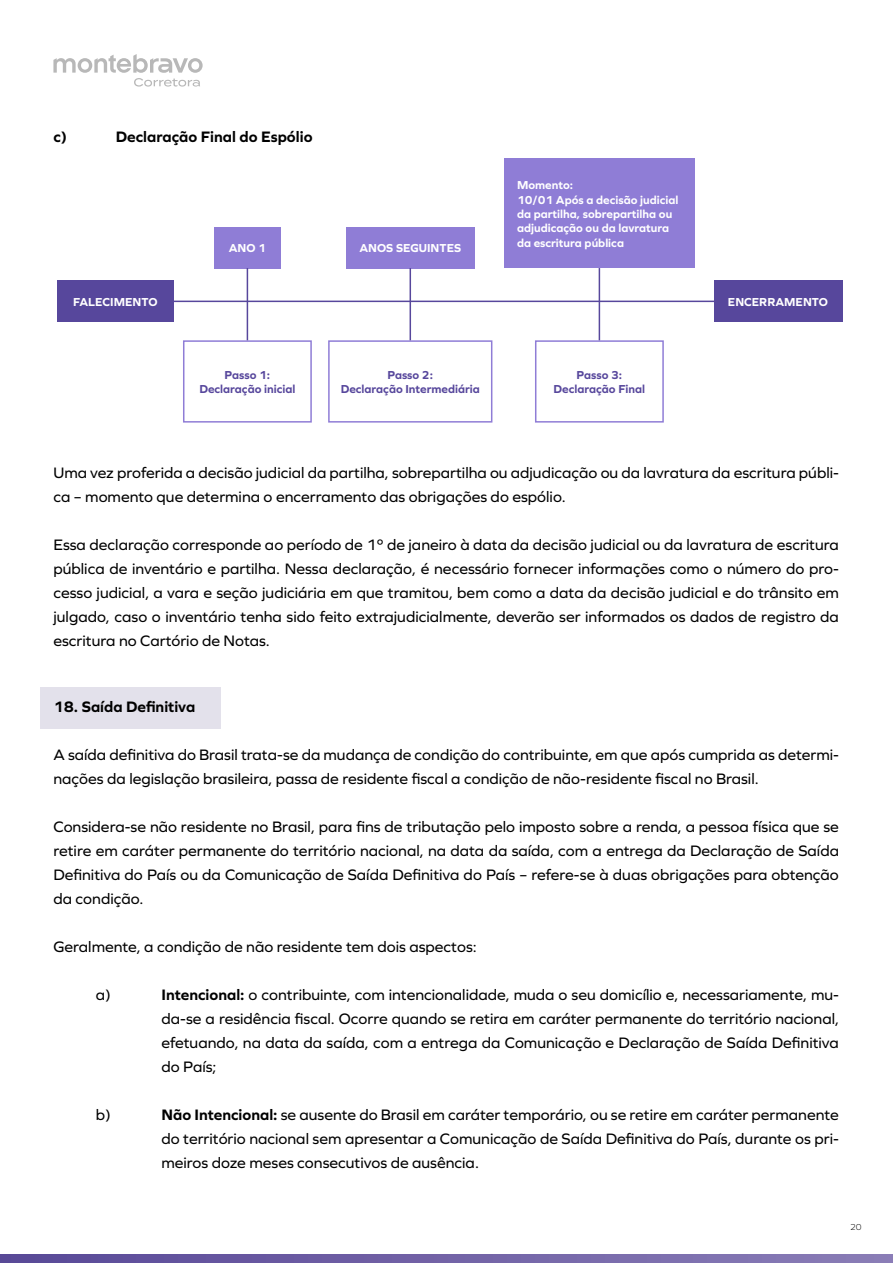
<style>
.page{position:relative;width:893px;height:1263px;background:#fff}
.page>*{position:absolute;margin:0;border:0;box-sizing:border-box;transform-origin:0 0}
.t1{font:15.75px/24px "Graphie";color:#000;text-align:justify}
.t2{font:700 15.75px "Graphie";color:#000}
.t3{font:700 12px/14.4px "Graphie";color:#fff}
.t4{font:700 12px/14.4px "Graphie";color:#57479c;text-align:center}
.t5{font:300 9px "Graphie";color:#000}
.s1{font-weight:700}
</style>
<div class="page">
<div style="left:41px;top:687px;width:180px;height:42px;background:#e3e1eb"></div>
<div style="left:57px;top:281px;width:117px;height:41px;background:#57479c"></div>
<div style="left:214px;top:227px;width:67px;height:41px;background:#8f7dd6"></div>
<div style="left:183px;top:340px;width:129px;height:83px;border:2px solid #8f7dd6"></div>
<div style="left:328px;top:340px;width:164px;height:83px;border:2px solid #8f7dd6"></div>
<div style="left:535px;top:340px;width:129px;height:83px;border:2px solid #8f7dd6"></div>
<div style="left:346px;top:227px;width:129px;height:41px;background:#8f7dd6"></div>
<div style="left:504px;top:159px;width:190px;height:109px;background:#8f7dd6"></div>
<div style="left:714px;top:281px;width:128px;height:41px;background:#57479c"></div>
<hr style="left:163px;top:301px;width:555px;height:1px;background:#57479c">
<hr style="left:247px;top:268px;width:1px;height:72px;background:#57479c">
<hr style="left:410px;top:268px;width:1px;height:72px;background:#57479c">
<hr style="left:599px;top:268px;width:1px;height:72px;background:#57479c">
<svg style="left:0;top:1255px;width:893px;height:8px;background:#7162a6"></svg>
<svg style="left:53px;top:54px;width:150px;height:33px"></svg>
<p class="t2" style="left:53px;top:127px;width:15px">c)</p>
<p class="t2" style="left:116px;top:127px;width:198px">Declaração Final do Espólio</p>
<p class="t3" style="left:73px;top:294px;width:86px">FALECIMENTO</p>
<p class="t3" style="left:229px;top:240px;width:39px">ANO 1</p>
<p class="t3" style="left:359px;top:240px;width:103px">ANOS SEGUINTES</p>
<p class="t3" style="left:517px;top:178px;width:163px">Momento:<br>10/01 Após a decisão judicial da partilha, sobrepartilha ou adjudicação ou da lavratura da escritura pública</p>
<p class="t4" style="left:199px;top:367px;width:98px">Passo 1:<br>Declaração inicial</p>
<p class="t4" style="left:341px;top:367px;width:141px">Passo 2:<br>Declaração Intermediária</p>
<p class="t4" style="left:554px;top:367px;width:93px">Passo 3:<br>Declaração Final</p>
<p class="t3" style="left:728px;top:294px;width:102px">ENCERRAMENTO</p>
<p class="t1" style="left:53px;top:460px;width:787px">Uma vez proferida a decisão judicial da partilha, sobrepartilha ou adjudicação ou da lavratura da escritura públi&shy;ca – momento que determina o encerramento das obrigações do espólio.</p>
<p class="t1" style="left:53px;top:532px;width:787px">Essa declaração corresponde ao período de 1º de janeiro à data da decisão judicial ou da lavratura de escritura pública de inventário e partilha. Nessa declaração, é necessário fornecer informações como o número do pro&shy;cesso judicial, a vara e seção judiciária em que tramitou, bem como a data da decisão judicial e do trânsito em julgado, caso o inventário tenha sido feito extrajudicialmente, deverão ser informados os dados de registro da escritura no Cartório de Notas.</p>
<p class="t2" style="left:53px;top:697px;width:143px">18. Saída Definitiva</p>
<p class="t1" style="left:53px;top:742px;width:787px">A saída definitiva do Brasil trata-se da mudança de condição do contribuinte, em que após cumprida as determi&shy;nações da legislação brasileira, passa de residente fiscal a condição de não-residente fiscal no Brasil.</p>
<p class="t1" style="left:53px;top:814px;width:787px">Considera-se não residente no Brasil, para fins de tributação pelo imposto sobre a renda, a pessoa física que se retire em caráter permanente do território nacional, na data da saída, com a entrega da Declaração de Saída Definitiva do País ou da Comunicação de Saída Definitiva do País – refere-se à duas obrigações para obtenção da condição.</p>
<p class="t1" style="left:53px;top:934px;width:425px">Geralmente, a condição de não residente tem dois aspectos:</p>
<p class="t1" style="left:96px;top:982px;width:17px">a)</p>
<p class="t1" style="left:161px;top:982px;width:679px"><span class="s1">Intencional:</span> o contribuinte, com intencionalidade, muda o seu domicílio e, necessariamente, mu&shy;da-se a residência fiscal. Ocorre quando se retira em caráter permanente do território nacional, efetuando, na data da saída, com a entrega da Comunicação e Declaração de Saída Definitiva do País;</p>
<p class="t1" style="left:96px;top:1102px;width:16px">b)</p>
<p class="t1" style="left:161px;top:1102px;width:679px"><span class="s1">Não Intencional:</span> se ausente do Brasil em caráter temporário, ou se retire em caráter permanente do território nacional sem apresentar a Comunicação de Saída Definitiva do País, durante os pri&shy;meiros doze meses consecutivos de ausência.</p>
<p class="t5" style="left:850px;top:1221px;width:13px">20</p>
</div>
